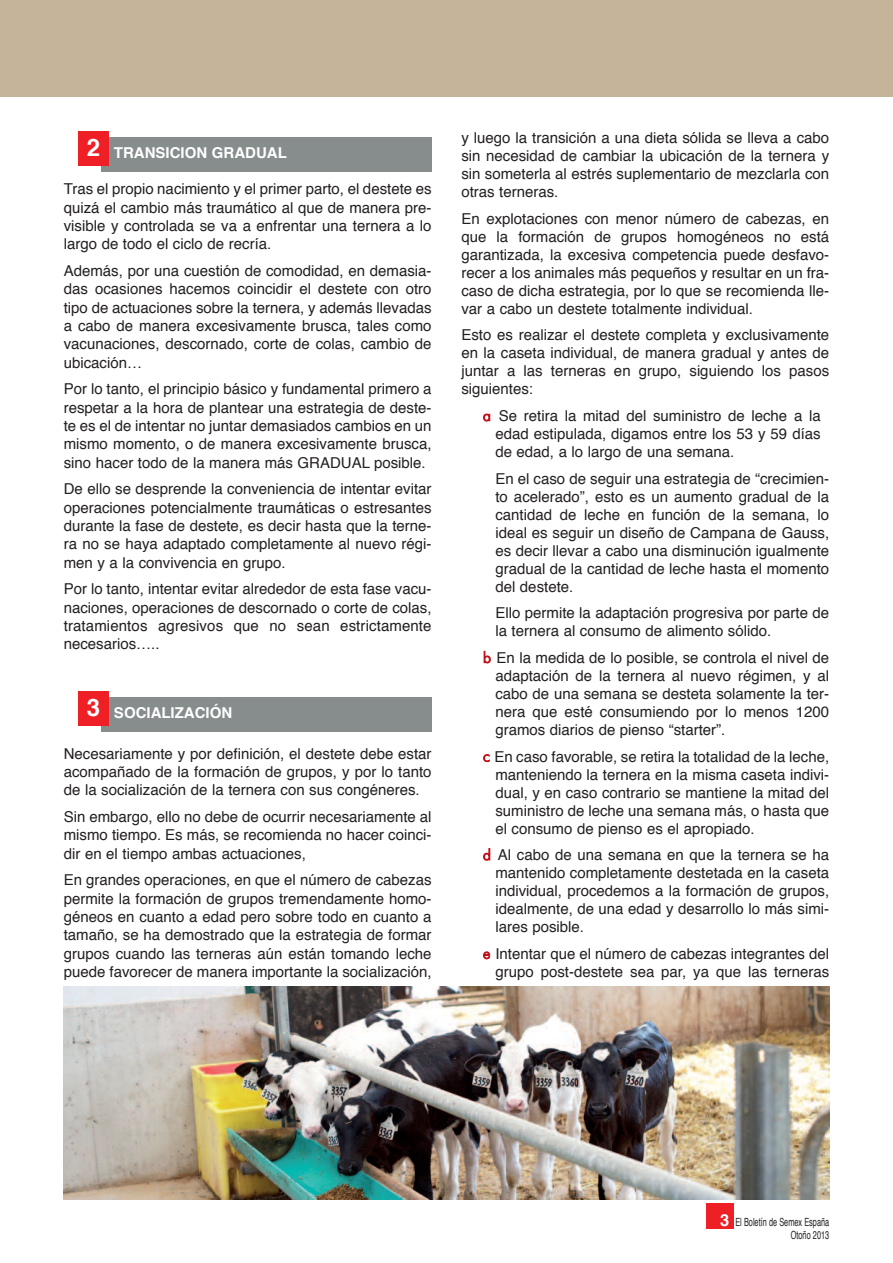
<style>
.page{position:relative;width:893px;height:1263px;background:#fff}
.page>*{position:absolute;margin:0;border:0;box-sizing:border-box;transform-origin:0 0}
.t1{font:15px/18px "Helvetica";color:#231f20;text-align:justify}
.t2{font:700 15px "Helvetica";color:#fff}
.t3{font:11.25px/13.5px "Helvetica";color:#231f20;text-align:right;scale:.65 1}
.s1{font-size:24px}
.s2{font-family:"Futura BT";font-weight:300;color:#c4121a}
.s3{font-weight:700;font-size:16.5px;color:#fff}
</style>
<div class="page">
<div style="left:0;top:0;width:893px;height:97px;background:#c5b499"></div>
<div style="left:707px;top:1203px;width:27px;height:25px;background:#ee2025"></div>
<div style="left:101px;top:697px;width:331px;height:35px;background:#878c8c"></div>
<div style="left:78px;top:692px;width:31px;height:34px;background:#ee2025"></div>
<div style="left:101px;top:137px;width:331px;height:35px;background:#878c8c"></div>
<div style="left:78px;top:132px;width:31px;height:34px;background:#ee2025"></div>
<img style="left:64px;top:986px;width:765px;height:213px">
<p class="t2" style="left:87px;top:146px;width:202px"><span class="s1">2</span> TRANSICION GRADUAL</p>
<p class="t1" style="left:64px;top:181px;width:369px">Tras el propio nacimiento y el primer parto, el destete es quizá el cambio más traumático al que de manera pre&shy;visible y controlada se va a enfrentar una ternera a lo largo de todo el ciclo de recría.</p>
<p class="t1" style="left:64px;top:263px;width:369px">Además, por una cuestión de comodidad, en demasia&shy;das ocasiones hacemos coincidir el destete con otro tipo de actuaciones sobre la ternera, y además llevadas a cabo de manera excesivamente brusca, tales como vacunaciones, descornado, corte de colas, cambio de ubicación…</p>
<p class="t1" style="left:64px;top:381px;width:369px">Por lo tanto, el principio básico y fundamental primero a respetar a la hora de plantear una estrategia de deste&shy;te es el de intentar no juntar demasiados cambios en un mismo momento, o de manera excesivamente brusca, sino hacer todo de la manera más GRADUAL posible.</p>
<p class="t1" style="left:64px;top:481px;width:369px">De ello se desprende la conveniencia de intentar evitar operaciones potencialmente traumáticas o estresantes durante la fase de destete, es decir hasta que la terne&shy;ra no se haya adaptado completamente al nuevo régi&shy;men y a la convivencia en grupo.</p>
<p class="t1" style="left:64px;top:581px;width:369px">Por lo tanto, intentar evitar alrededor de esta fase vacu&shy;naciones, operaciones de descornado o corte de colas, tratamientos agresivos que no sean estrictamente necesarios…..</p>
<p class="t2" style="left:87px;top:706px;width:147px"><span class="s1">3</span> SOCIALIZACIÓN</p>
<p class="t1" style="left:64px;top:745px;width:369px">Necesariamente y por definición, el destete debe estar acompañado de la formación de grupos, y por lo tanto de la socialización de la ternera con sus congéneres.</p>
<p class="t1" style="left:64px;top:809px;width:369px">Sin embargo, ello no debe de ocurrir necesariamente al mismo tiempo. Es más, se recomienda no hacer coinci&shy;dir en el tiempo ambas actuaciones,</p>
<p class="t1" style="left:64px;top:872px;width:369px">En grandes operaciones, en que el número de cabezas permite la formación de grupos tremendamente homo&shy;géneos en cuanto a edad pero sobre todo en cuanto a tamaño, se ha demostrado que la estrategia de formar grupos cuando las terneras aún están tomando leche puede favorecer de manera importante la socialización,</p>
<p class="t1" style="left:461px;top:130px;width:369px">y luego la transición a una dieta sólida se lleva a cabo sin necesidad de cambiar la ubicación de la ternera y sin someterla al estrés suplementario de mezclarla con otras terneras.</p>
<p class="t1" style="left:461px;top:211px;width:369px">En explotaciones con menor número de cabezas, en que la formación de grupos homogéneos no está garantizada, la excesiva competencia puede desfavo&shy;recer a los animales más pequeños y resultar en un fra&shy;caso de dicha estrategia, por lo que se recomienda lle&shy;var a cabo un destete totalmente individual.</p>
<p class="t1" style="left:461px;top:327px;width:369px">Esto es realizar el destete completa y exclusivamente en la caseta individual, de manera gradual y antes de juntar a las terneras en grupo, siguiendo los pasos siguientes:</p>
<p class="t1" style="left:495px;top:408px;width:327px;text-indent:-12px"><span class="s2">a</span> Se retira la mitad del suministro de leche a la edad estipulada, digamos entre los 53 y 59 días de edad, a lo largo de una semana.</p>
<p class="t1" style="left:495px;top:470px;width:335px">En el caso de seguir una estrategia de “crecimien&shy;to acelerado”, esto es un aumento gradual de la cantidad de leche en función de la semana, lo ideal es seguir un diseño de Campana de Gauss, es decir llevar a cabo una disminución igualmente gradual de la cantidad de leche hasta el momento del destete.</p>
<p class="t1" style="left:495px;top:605px;width:335px">Ello permite la adaptación progresiva por parte de la ternera al consumo de alimento sólido.</p>
<p class="t1" style="left:495px;top:650px;width:335px;text-indent:-12px"><span class="s2">b</span> En la medida de lo posible, se controla el nivel de adaptación de la ternera al nuevo régimen, y al cabo de una semana se desteta solamente la ter&shy;nera que esté consumiendo por lo menos 1200 gramos diarios de pienso “starter”.</p>
<p class="t1" style="left:495px;top:748px;width:335px;text-indent:-12px"><span class="s2">c</span> En caso favorable, se retira la totalidad de la leche, manteniendo la ternera en la misma caseta indivi&shy;dual, y en caso contrario se mantiene la mitad del suministro de leche una semana más, o hasta que el consumo de pienso es el apropiado.</p>
<p class="t1" style="left:495px;top:847px;width:335px;text-indent:-12px"><span class="s2">d</span> Al cabo de una semana en que la ternera se ha mantenido completamente destetada en la caseta individual, procedemos a la formación de grupos, idealmente, de una edad y desarrollo lo más simi&shy;lares posible.</p>
<p class="t1" style="left:483px;top:946px;width:348px;text-align:right"><span class="s2">e</span> Intentar que el número de cabezas integrantes del grupo post-destete sea par, ya que las terneras</p>
<p class="t3" style="left:720px;top:1216px;width:169px"><span class="s3">3</span> El Boletín de Semex España<br>Otoño 2013</p>
</div>
